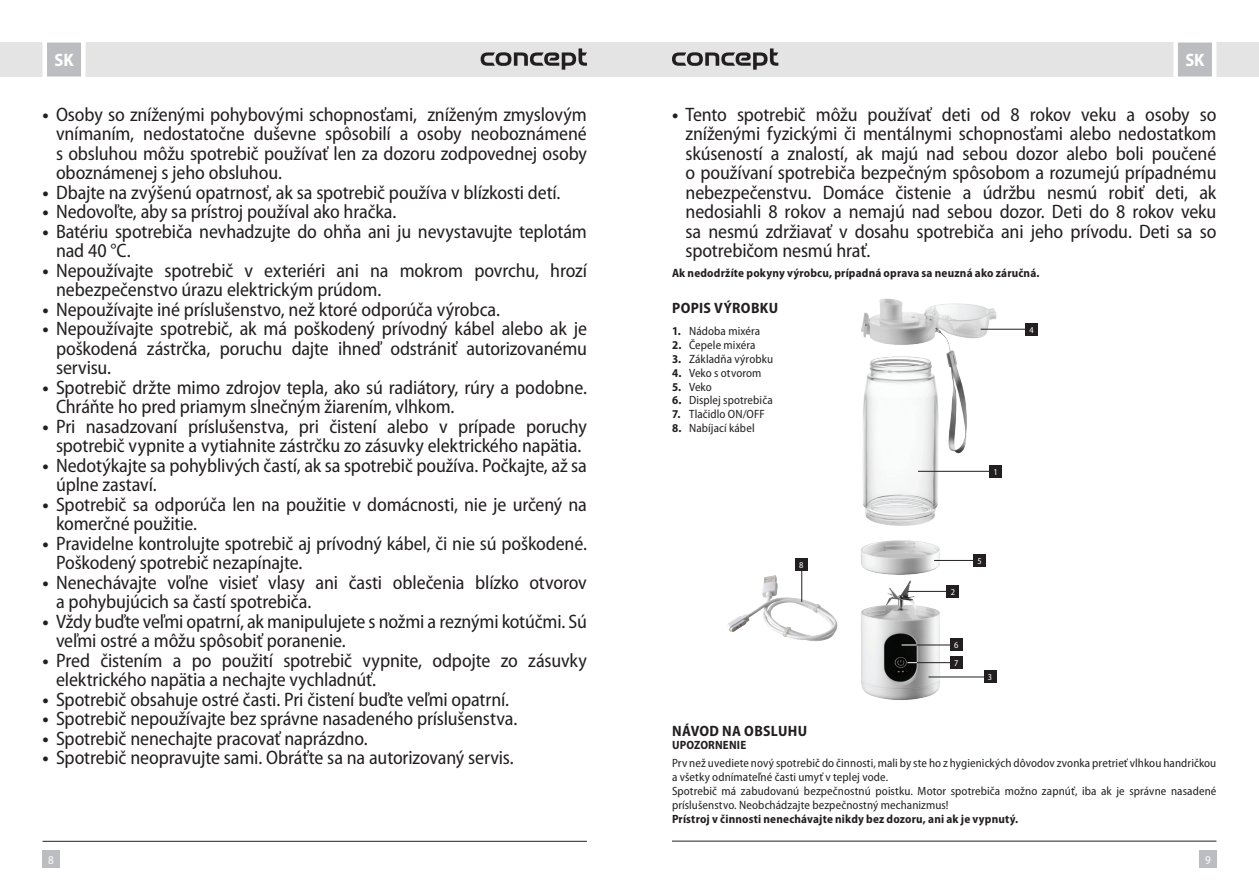
<style>
.page{position:relative;width:1259px;height:893px;background:#fff}
.page>*{position:absolute;margin:0;border:0;box-sizing:border-box;transform-origin:0 0}
.t1{font:semi-condensed 19.5px/19.5px "Myriad Pro";letter-spacing:-.01em;color:#231f20}
.t2{font:700 semi-condensed 18px "Myriad Pro";color:#fff}
.t3{font:700 semi-condensed 15px "Myriad Pro";letter-spacing:.025em;color:#231f20}
.t4{font:semi-condensed 12px/13.8px "Myriad Pro";letter-spacing:.01em;color:#231f20}
.t5{font:700 semi-condensed 12px "Myriad Pro";letter-spacing:.015em;color:#231f20}
.t6{font:semi-condensed 12px "Myriad Pro";color:#fff}
.t7{font:semi-condensed 9px/17.7px "Myriad Pro";color:#fff}
.s1{font-weight:700}
</style>
<div class="page">
<div style="left:629px;top:43px;width:630px;height:34px;background:#e4e4e4"></div>
<div style="left:0;top:43px;width:629px;height:34px;background:#e4e4e4"></div>
<div style="left:43px;top:850px;width:17px;height:17px;background:#bcbdc0"></div>
<div style="left:1199px;top:850px;width:17px;height:17px;background:#bcbdc0"></div>
<svg style="left:1171px;top:42px;width:47px;height:35px;background:#cdced0"></svg>
<svg style="left:40px;top:42px;width:48px;height:35px;background:#ceced0"></svg>
<hr style="left:672px;top:841px;width:544px;height:1px;background:#231f20">
<hr style="left:43px;top:841px;width:544px;height:1px;background:#231f20">
<svg style="left:672px;top:48px;width:106px;height:22px"></svg>
<svg style="left:480px;top:48px;width:107px;height:22px"></svg>
<img style="left:861px;top:298px;width:138px;height:402px">
<img style="left:728px;top:574px;width:109px;height:67px">
<hr style="left:980px;top:329px;width:48px;height:1px;background:#231f20">
<div style="left:1025px;top:323px;width:12px;height:12px;background:#231f20"></div>
<hr style="left:918px;top:471px;width:74px;height:1px;background:#231f20">
<div style="left:989px;top:465px;width:13px;height:13px;background:#231f20"></div>
<hr style="left:928px;top:677px;width:58px;height:1px;background:#231f20">
<div style="left:984px;top:671px;width:12px;height:12px;background:#231f20"></div>
<hr style="left:934px;top:560px;width:42px;height:1px;background:#231f20">
<div style="left:973px;top:554px;width:12px;height:13px;background:#231f20"></div>
<hr style="left:907px;top:591px;width:42px;height:1px;background:#231f20">
<div style="left:946px;top:585px;width:13px;height:13px;background:#231f20"></div>
<hr style="left:801px;top:569px;width:1px;height:33px;background:#231f20">
<div style="left:795px;top:558px;width:12px;height:13px;background:#231f20"></div>
<hr style="left:911px;top:645px;width:42px;height:1px;background:#231f20">
<div style="left:950px;top:639px;width:12px;height:12px;background:#231f20"></div>
<svg style="left:901px;top:645px;width:15px;height:1px"></svg>
<hr style="left:911px;top:662px;width:42px;height:1px;background:#231f20">
<div style="left:950px;top:656px;width:12px;height:13px;background:#231f20"></div>
<p class="t2" style="left:54px;top:48px;width:21px">SK</p>
<p class="t2" style="left:1185px;top:48px;width:21px">SK</p>
<p class="t1" style="left:56px;top:104px;width:532px;text-align:justify;text-indent:-13px"><span class="s1">•</span> Osoby so zníženými pohybovými schopnosťami, zníženým zmyslovým vnímaním, nedostatočne duševne spôsobilí a osoby neoboznámené s obsluhou môžu spotrebič používať len za dozoru zodpovednej osoby oboznámenej s jeho obsluhou.</p>
<p class="t1" style="left:43px;top:182px;width:519px"><span class="s1">•</span> Dbajte na zvýšenú opatrnosť, ak sa spotrebič používa v blízkosti detí.</p>
<p class="t1" style="left:43px;top:202px;width:355px"><span class="s1">•</span> Nedovoľte, aby sa prístroj používal ako hračka.</p>
<p class="t1" style="left:56px;top:221px;width:532px;text-indent:-13px"><span class="s1">•</span> Batériu spotrebiča nevhadzujte do ohňa ani ju nevystavujte teplotám nad 40 °C.</p>
<p class="t1" style="left:56px;top:260px;width:532px;text-indent:-13px"><span class="s1">•</span> Nepoužívajte spotrebič v exteriéri ani na mokrom povrchu, hrozí nebezpečenstvo úrazu elektrickým prúdom.</p>
<p class="t1" style="left:43px;top:299px;width:459px"><span class="s1">•</span> Nepoužívajte iné príslušenstvo, než ktoré odporúča výrobca.</p>
<p class="t1" style="left:56px;top:319px;width:532px;text-align:justify;text-indent:-13px"><span class="s1">•</span> Nepoužívajte spotrebič, ak má poškodený prívodný kábel alebo ak je poškodená zástrčka, poruchu dajte ihneď odstrániť autorizovanému servisu.</p>
<p class="t1" style="left:56px;top:377px;width:532px;text-indent:-13px"><span class="s1">•</span> Spotrebič držte mimo zdrojov tepla, ako sú radiátory, rúry a podobne.<br>Chráňte ho pred priamym slnečným žiarením, vlhkom.</p>
<p class="t1" style="left:43px;top:416px;width:546px;text-align:center"><span class="s1">•</span> Pri nasadzovaní príslušenstva, pri čistení alebo v prípade poruchy spotrebič vypnite a vytiahnite zástrčku zo zásuvky elektrického napätia.</p>
<p class="t1" style="left:56px;top:455px;width:532px;text-indent:-13px"><span class="s1">•</span> Nedotýkajte sa pohyblivých častí, ak sa spotrebič používa. Počkajte, až sa úplne zastaví.</p>
<p class="t1" style="left:56px;top:494px;width:532px;text-indent:-13px"><span class="s1">•</span> Spotrebič sa odporúča len na použitie v domácnosti, nie je určený na komerčné použitie.</p>
<p class="t1" style="left:56px;top:533px;width:532px;text-indent:-13px"><span class="s1">•</span> Pravidelne kontrolujte spotrebič aj prívodný kábel, či nie sú poškodené.<br>Poškodený spotrebič nezapínajte.</p>
<p class="t1" style="left:56px;top:572px;width:532px;text-indent:-13px"><span class="s1">•</span> Nenechávajte voľne visieť vlasy ani časti oblečenia blízko otvorov a pohybujúcich sa častí spotrebiča.</p>
<p class="t1" style="left:56px;top:611px;width:532px;text-indent:-13px"><span class="s1">•</span> Vždy buďte veľmi opatrní, ak manipulujete s nožmi a reznými kotúčmi. Sú veľmi ostré a môžu spôsobiť poranenie.</p>
<p class="t1" style="left:56px;top:650px;width:532px;text-indent:-13px"><span class="s1">•</span> Pred čistením a po použití spotrebič vypnite, odpojte zo zásuvky elektrického napätia a nechajte vychladnúť.</p>
<p class="t1" style="left:43px;top:689px;width:468px"><span class="s1">•</span> Spotrebič obsahuje ostré časti. Pri čistení buďte veľmi opatrní.</p>
<p class="t1" style="left:43px;top:709px;width:476px"><span class="s1">•</span> Spotrebič nepoužívajte bez správne nasadeného príslušenstva.</p>
<p class="t1" style="left:43px;top:728px;width:327px"><span class="s1">•</span> Spotrebič nenechajte pracovať naprázdno.</p>
<p class="t1" style="left:43px;top:748px;width:473px"><span class="s1">•</span> Spotrebič neopravujte sami. Obráťte sa na autorizovaný servis.</p>
<p class="t1" style="left:685px;top:104px;width:532px;text-align:justify;text-indent:-13px"><span class="s1">•</span> Tento spotrebič môžu používať deti od 8 rokov veku a osoby so zníženými fyzickými či mentálnymi schopnosťami alebo nedostatkom skúseností a znalostí, ak majú nad sebou dozor alebo boli poučené o používaní spotrebiča bezpečným spôsobom a rozumejú prípadnému nebezpečenstvu. Domáce čistenie a údržbu nesmú robiť deti, ak nedosiahli 8 rokov a nemajú nad sebou dozor. Deti do 8 rokov veku sa nesmú zdržiavať v dosahu spotrebiča ani jeho prívodu. Deti sa so spotrebičom nesmú hrať.</p>
<p class="t5" style="left:672px;top:265px;width:369px">Ak nedodržíte pokyny výrobcu, prípadná oprava sa neuzná ako záručná.</p>
<p class="t3" style="left:672px;top:298px;width:107px">POPIS VÝROBKU</p>
<p class="t4" style="left:672px;top:324px;width:90px"><span class="s1">1.</span> Nádoba mixéra</p>
<p class="t4" style="left:672px;top:338px;width:85px"><span class="s1">2.</span> Čepele mixéra</p>
<p class="t4" style="left:672px;top:352px;width:103px"><span class="s1">3.</span> Základňa výrobku</p>
<p class="t4" style="left:672px;top:366px;width:91px"><span class="s1">4.</span> Veko s otvorom</p>
<p class="t4" style="left:672px;top:379px;width:41px"><span class="s1">5.</span> Veko</p>
<p class="t4" style="left:672px;top:393px;width:102px"><span class="s1">6.</span> Displej spotrebiča</p>
<p class="t4" style="left:672px;top:407px;width:94px"><span class="s1">7.</span> Tlačidlo ON/OFF</p>
<p class="t4" style="left:672px;top:421px;width:84px"><span class="s1">8.</span> Nabíjací kábel</p>
<p class="t7" style="left:1029px;top:321px;width:6px">4</p>
<p class="t7" style="left:799px;top:556px;width:6px">8</p>
<p class="t7" style="left:993px;top:463px;width:6px">1</p>
<p class="t7" style="left:950px;top:583px;width:6px">2</p>
<p class="t7" style="left:954px;top:636px;width:6px">6<br>7</p>
<p class="t7" style="left:977px;top:552px;width:6px">5</p>
<p class="t7" style="left:988px;top:668px;width:6px">3</p>
<p class="t3" style="left:672px;top:721px;width:136px">NÁVOD NA OBSLUHU</p>
<p class="t5" style="left:672px;top:738px;width:76px">UPOZORNENIE</p>
<p class="t4" style="left:672px;top:756px;width:546px">Prv než uvediete nový spotrebič do činnosti, mali by ste ho z hygienických dôvodov zvonka pretrieť vlhkou handričkou a všetky odnímateľné časti umyť v teplej vode.<br>Spotrebič má zabudovanú bezpečnostnú poistku. Motor spotrebiča možno zapnúť, iba ak je správne nasadené príslušenstvo. Neobchádzajte bezpečnostný mechanizmus!</p>
<p class="t5" style="left:672px;top:811px;width:348px">Prístroj v činnosti nenechávajte nikdy bez dozoru, ani ak je vypnutý.</p>
<p class="t6" style="left:48px;top:852px;width:7px">8</p>
<p class="t6" style="left:1205px;top:852px;width:7px">9</p>
</div>
